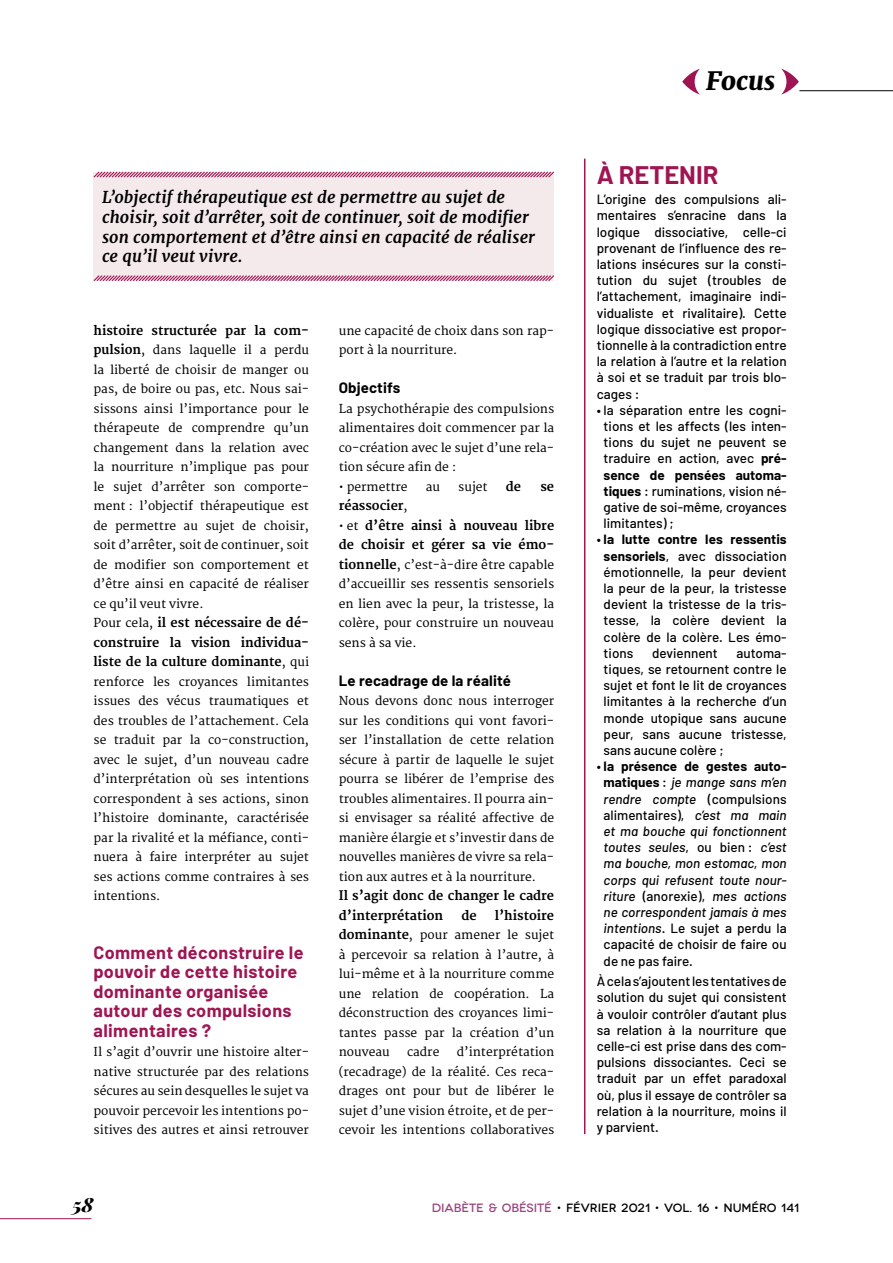
<style>
.page{position:relative;width:893px;height:1263px;background:#fff}
.page>*{position:absolute;margin:0;border:0;box-sizing:border-box;transform-origin:0 0}
.t1{font:700 25.5px "Barlow";color:#9f1553}
.t2{font:italic 900 25.5px "Merriweather";color:#000}
.t3{font:italic 900 19.5px "Playfair Display";color:#000}
.t4{font:700 18px/19.5px "Barlow";letter-spacing:.02em;color:#9f1553}
.t5{font:italic 700 16.5px/19.8px "Merriweather";letter-spacing:.01em;color:#000}
.t6{font:700 15px "Barlow";letter-spacing:.01em;color:#000}
.t7{font:500 13.5px/16.2px "Barlow";color:#000;text-align:justify}
.t8{font:italic 500 13.5px/16.2px "Barlow";color:#000;text-align:justify}
.t9{font:700 12.75px/19.5px "Merriweather";color:#000}
.t10{font:12px/19.5px "Merriweather";color:#000;text-align:justify}
.t11{font:500 12px "Novecentowide";letter-spacing:-.005em;color:#000}
.s1{font-weight:700;font-size:12.75px}
.s2{font-weight:400;font-size:12px}
.s3{font-weight:700}
.s4{font-style:normal}
.s5{font-weight:700;font-style:normal}
.s6{color:#9d4280}
</style>
<div class="page">
<hr style="left:0;top:1218px;width:91px;height:1px;background:#9f1553">
<svg style="left:682px;top:69px;width:18px;height:26px"></svg>
<svg style="left:781px;top:69px;width:18px;height:26px"></svg>
<hr style="left:799px;top:90px;width:94px;height:1px;background:#000">
<hr style="left:584px;top:159px;width:1px;height:975px;background:#9f1553">
<div style="left:94px;top:172px;width:460px;height:108px;background:#f4e9eb"></div>
<svg style="left:93px;top:171px;width:462px;height:8px"></svg>
<svg style="left:93px;top:274px;width:461px;height:7px"></svg>
<h3 class="t5" style="left:102px;top:187px;width:434px">L’objectif thérapeutique est de permettre au sujet de choisir, soit d’arrêter, soit de continuer, soit de modifier son comportement et d’être ainsi en capacité de réaliser ce qu’il veut vivre.</h3>
<p class="t9" style="left:94px;top:321px;width:217px">histoire structurée par la com-</p>
<p class="t10" style="left:94px;top:340px;width:217px"><span class="s1">pulsion</span>, dans laquelle il a perdu la liberté de choisir de manger ou pas, de boire ou pas, etc. Nous sai&shy;sissons ainsi l’importance pour le thérapeute de comprendre qu’un changement dans la relation avec la nourriture n’implique pas pour le sujet d’arrêter son comporte&shy;ment : l’objectif thérapeutique est de permettre au sujet de choisir, soit d’arrêter, soit de continuer, soit de modifier son comportement et d’être ainsi en capacité de réaliser ce qu’il veut vivre.</p>
<p class="t9" style="left:94px;top:613px;width:217px;text-align:justify"><span class="s2">Pour cela,</span> il est nécessaire de dé&shy;construire la vision individua&shy;liste de la culture dominante<span class="s2">, qui</span></p>
<p class="t10" style="left:94px;top:672px;width:217px">renforce les croyances limitantes issues des vécus traumatiques et des troubles de l’attachement. Cela se traduit par la co-construction, avec le sujet, d’un nouveau cadre d’interprétation où ses intentions correspondent à ses actions, sinon l’histoire dominante, caractérisée par la rivalité et la méfiance, conti&shy;nuera à faire interpréter au sujet ses actions comme contraires à ses intentions.</p>
<h3 class="t4" style="left:94px;top:942px;width:212px">Comment déconstruire le pouvoir de cette histoire dominante organisée autour des compulsions alimentaires ?</h3>
<p class="t10" style="left:94px;top:1042px;width:217px">Il s’agit d’ouvrir une histoire alter&shy;native structurée par des relations sécures au sein desquelles le sujet va pouvoir percevoir les intentions po&shy;sitives des autres et ainsi retrouver</p>
<p class="t10" style="left:339px;top:321px;width:217px">une capacité de choix dans son rap&shy;port à la nourriture.</p>
<p class="t6" style="left:339px;top:378px;width:63px">Objectifs</p>
<p class="t10" style="left:339px;top:399px;width:217px">La psychothérapie des compulsions alimentaires doit commencer par la co-création avec le sujet d’une rela&shy;tion sécure afin de :</p>
<p class="t10" style="left:339px;top:477px;width:70px">• permettre</p>
<p class="t10" style="left:426px;top:477px;width:16px">au</p>
<p class="t10" style="left:458px;top:477px;width:31px">sujet</p>
<p class="t9" style="left:506px;top:477px;width:17px">de</p>
<p class="t9" style="left:540px;top:477px;width:15px">se</p>
<p class="t9" style="left:339px;top:496px;width:70px">réassocier<span class="s2">,</span></p>
<p class="t9" style="left:339px;top:516px;width:217px"><span class="s2">• et</span> d’être ainsi à nouveau libre de choisir et gérer sa vie émo-</p>
<p class="t10" style="left:339px;top:555px;width:217px"><span class="s1">tionnelle</span>, c’est-à-dire être capable d’accueillir ses ressentis sensoriels en lien avec la peur, la tristesse, la colère, pour construire un nouveau sens à sa vie.</p>
<p class="t6" style="left:339px;top:671px;width:174px">Le recadrage de la réalité</p>
<p class="t10" style="left:339px;top:691px;width:217px">Nous devons donc nous interroger sur les conditions qui vont favori&shy;ser l’installation de cette relation sécure à partir de laquelle le sujet pourra se libérer de l’emprise des troubles alimentaires. Il pourra ain&shy;si envisager sa réalité affective de manière élargie et s’investir dans de nouvelles manières de vivre sa rela&shy;tion aux autres et à la nourriture.</p>
<p class="t9" style="left:339px;top:886px;width:217px">Il s’agit donc de changer le cadre d’interprétation</p>
<p class="t9" style="left:461px;top:906px;width:17px">de</p>
<p class="t9" style="left:495px;top:906px;width:61px">l’histoire</p>
<p class="t10" style="left:339px;top:925px;width:217px"><span class="s1">dominante</span>, pour amener le sujet à percevoir sa relation à l’autre, à lui-même et à la nourriture comme une relation de coopération. La déconstruction des croyances limi&shy;tantes passe par la création d’un nouveau</p>
<p class="t10" style="left:339px;top:1042px;width:217px;text-indent:118px">d’interprétation (recadrage) de la réalité. Ces reca&shy;drages ont pour but de libérer le sujet d’une vision étroite, et de per&shy;cevoir les intentions collaboratives</p>
<p class="t10" style="left:407px;top:1042px;width:34px">cadre</p>
<h1 class="t2" style="left:706px;top:63px;width:70px">Focus</h1>
<h1 class="t1" style="left:597px;top:159px;width:123px">À RETENIR</h1>
<p class="t7" style="left:597px;top:191px;width:191px">L’origine des compulsions ali&shy;mentaires s’enracine dans la logique dissociative, celle-ci provenant de l’influence des re&shy;lations insécures sur la consti&shy;tution du sujet (troubles de l’attachement, imaginaire indi&shy;vidualiste et rivalitaire). Cette logique dissociative est propor&shy;tionnelle à la contradiction entre la relation à l’autre et la relation à soi et se traduit par trois blo&shy;cages :</p>
<p class="t7" style="left:604px;top:401px;width:185px;text-indent:-7px">• la séparation entre les cogni&shy;tions et les affects (les inten&shy;tions du sujet ne peuvent se traduire en action, avec <span class="s3">pré&shy;sence de pensées automa&shy;tiques</span> : ruminations, vision né&shy;gative de soi-même, croyances limitantes) ;</p>
<p class="t7" style="left:604px;top:531px;width:185px;text-indent:-7px">• <span class="s3">la lutte contre les ressentis sensoriels</span>, avec dissociation émotionnelle, la peur devient la peur de la peur, la tristesse devient la tristesse de la tris&shy;tesse, la colère devient la colère de la colère. Les émo&shy;tions</p>
<p class="t7" style="left:652px;top:644px;width:67px">deviennent</p>
<p class="t7" style="left:604px;top:644px;width:185px;text-indent:133px">automa&shy;tiques, se retournent contre le sujet et font le lit de croyances limitantes à la recherche d’un monde utopique sans aucune peur, sans aucune tristesse, sans aucune colère ;</p>
<p class="t8" style="left:604px;top:758px;width:185px;text-indent:-7px"><span class="s4">•</span> <span class="s5">la présence de gestes auto&shy;matiques</span> <span class="s4">:</span> je mange sans m’en rendre compte <span class="s4">(compulsions alimentaires),</span> c’est ma main et ma bouche qui fonctionnent toutes seules<span class="s4">, ou bien :</span> c’est ma bouche, mon estomac, mon corps qui refusent toute nour&shy;riture <span class="s4">(anorexie),</span> mes actions ne correspondent jamais à mes intentions<span class="s4">. Le sujet a perdu la capacité de choisir de faire ou de ne pas faire.</span></p>
<p class="t7" style="left:597px;top:973px;width:191px">À cela s’ajoutent les tentatives de solution du sujet qui consistent à vouloir contrôler d’autant plus sa relation à la nourriture que celle-ci est prise dans des com&shy;pulsions dissociantes. Ceci se traduit par un effet paradoxal où, plus il essaye de contrôler sa relation à la nourriture, moins il y parvient.</p>
<h2 class="t3" style="left:73px;top:1191px;width:22px">58</h2>
<p class="t11" style="left:432px;top:1201px;width:369px"><span class="s6">DIABÈTE &amp; OBÉSITÉ</span> • FÉVRIER 2021 • VOL. 16 • NUMÉRO 141</p>
</div>
